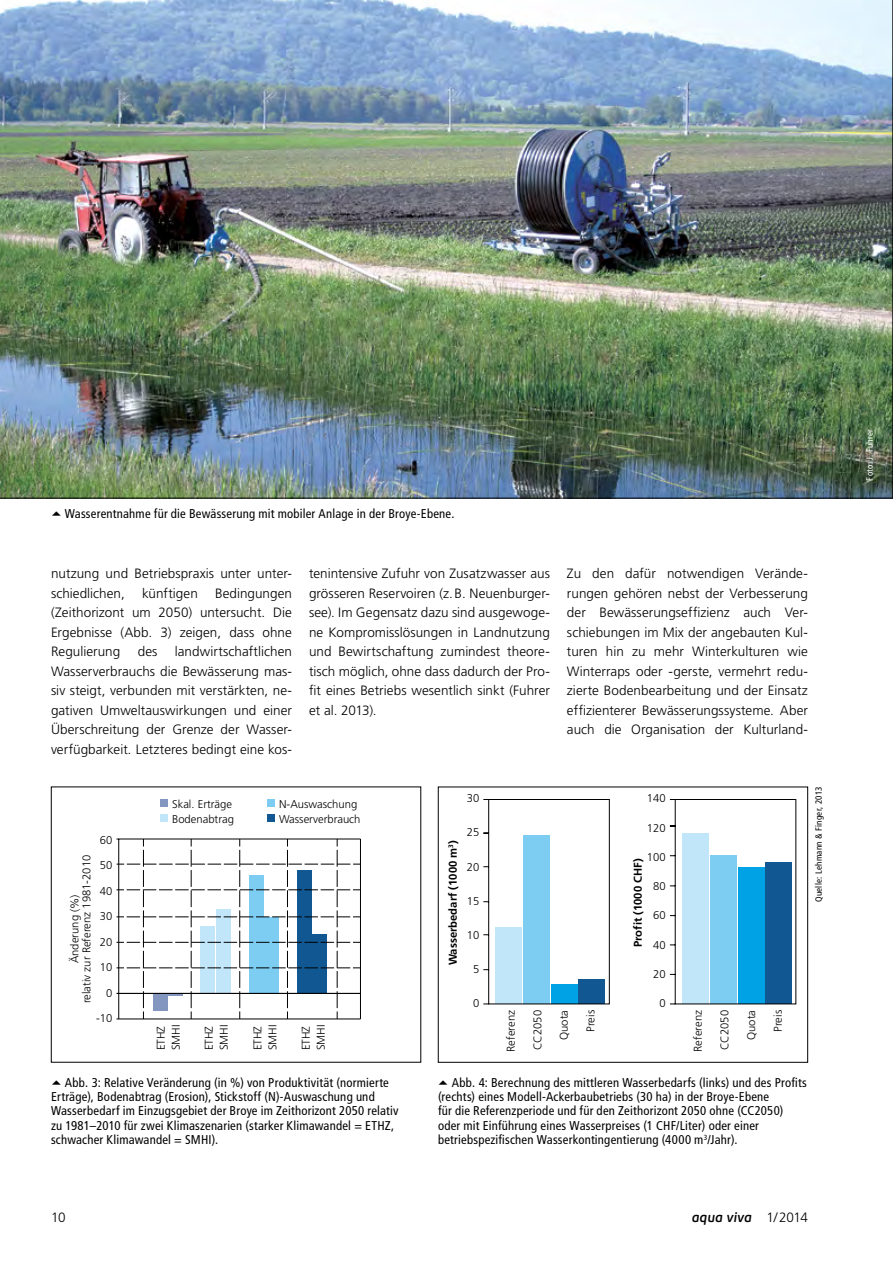
<style>
.page{position:relative;width:893px;height:1263px;background:#fff}
.page>*{position:absolute;margin:0;border:0;box-sizing:border-box;transform-origin:0 0}
.t1{font:300 13.5px/19.5px "Frutiger LT Std";letter-spacing:.005em;color:#000;text-align:justify}
.t2{font:italic 600 13.5px "PF Beau Sans Pro";letter-spacing:.005em;color:#000}
.t3{font:condensed 12.75px/14.2px "Frutiger LT Std";letter-spacing:.015em;color:#000}
.t4{font:300 11.25px/15px "Frutiger LT";color:#000}
.t5{font:700 11.25px "Frutiger LT";color:#000}
.t6{font:condensed 9px "Frutiger LT Std";letter-spacing:.03em;color:#000}
.t7{font:condensed 9px "Frutiger LT Std";letter-spacing:.03em;color:#fff}
.s1{font-style:italic}
.s2{font-family:"Frutiger LT Std";font-weight:300;font-style:normal}
</style>
<div class="page">
<img style="left:0;top:0;width:893px;height:498px">
<hr style="left:116px;top:1019px;width:244px;height:1px;background:#000">
<svg style="left:116px;top:839px;width:245px;height:180px"></svg>
<div style="left:160px;top:799px;width:8px;height:8px;background:#8296c0"></div>
<div style="left:160px;top:814px;width:8px;height:8px;background:#c1e6fa"></div>
<div style="left:267px;top:799px;width:8px;height:8px;background:#7dcdf3"></div>
<div style="left:267px;top:814px;width:8px;height:8px;background:#115892"></div>
<svg style="left:483px;top:799px;width:313px;height:205px"></svg>
<p class="t3" style="left:65px;top:506px;width:391px">Wasserentnahme für die Bewässerung mit mobiler Anlage in der Broye-Ebene.</p>
<p class="t1" style="left:51px;top:564px;width:242px">nutzung und Betriebspraxis unter unter&shy;schiedlichen,</p>
<p class="t1" style="left:142px;top:584px;width:57px">künftigen</p>
<p class="t1" style="left:51px;top:584px;width:242px;text-indent:164px">Bedingungen (Zeithorizont um 2050) untersucht. Die Ergebnisse (Abb. 3) zeigen, dass ohne Regulierung</p>
<p class="t1" style="left:51px;top:642px;width:242px;text-indent:124px">landwirtschaftlichen Wasserverbrauchs die Bewässerung mas&shy;siv steigt, verbunden mit verstärkten, ne&shy;gativen Umweltauswirkungen und einer Überschreitung der Grenze der Wasser&shy;verfügbarkeit<span class="s1">.</span> Letzteres bedingt eine kos-</p>
<p class="t1" style="left:138px;top:642px;width:21px">des</p>
<p class="t1" style="left:309px;top:564px;width:242px">tenintensive Zufuhr von Zusatzwasser aus grösseren Reservoiren (z.B. Neuenburger&shy;see). Im Gegensatz dazu sind ausgewoge&shy;ne Kompromisslösungen in Landnutzung und Bewirtschaftung zumindest theore&shy;tisch möglich, ohne dass dadurch der Pro&shy;fit eines Betriebs wesentlich sinkt (Fuhrer et al. 2013).</p>
<p class="t1" style="left:567px;top:564px;width:242px">Zu den dafür notwendigen Verände&shy;rungen gehören nebst der Verbesserung der Bewässerungseffizienz auch Ver&shy;schiebungen im Mix der angebauten Kul&shy;turen hin zu mehr Winterkulturen wie Winterraps oder -gerste, vermehrt redu&shy;zierte Bodenbearbeitung und der Einsatz effizienterer Bewässerungssysteme. Aber auch die Organisation der Kulturland-</p>
<p class="t4" style="left:100px;top:832px;width:14px">60</p>
<p class="t4" style="left:100px;top:858px;width:14px">50</p>
<p class="t4" style="left:100px;top:883px;width:14px">40</p>
<p class="t4" style="left:100px;top:909px;width:14px">30</p>
<p class="t4" style="left:100px;top:934px;width:14px">20</p>
<p class="t4" style="left:100px;top:960px;width:14px">10</p>
<p class="t4" style="left:106px;top:985px;width:8px">0</p>
<p class="t4" style="left:96px;top:1011px;width:18px">-10</p>
<p class="t4" style="left:69px;top:1003px;width:150px;line-height:12px;text-align:center;rotate:-90deg">Änderung (%)<br>relativ zur Referenz 1981-2010</p>
<p class="t4" style="left:172px;top:796px;width:63px">Skal. Erträge<br>Bodenabtrag</p>
<p class="t4" style="left:279px;top:796px;width:83px">N-Auswaschung<br>Wasserverbrauch</p>
<p class="t4" style="left:153px;top:1050px;width:27px;rotate:-90deg">ETHZ<br>SMHI</p>
<p class="t4" style="left:202px;top:1050px;width:27px;rotate:-90deg">ETHZ<br>SMHI</p>
<p class="t4" style="left:250px;top:1050px;width:27px;rotate:-90deg">ETHZ<br>SMHI</p>
<p class="t4" style="left:299px;top:1050px;width:27px;rotate:-90deg">ETHZ<br>SMHI</p>
<p class="t5" style="left:446px;top:965px;width:127px;rotate:-90deg">Wasserbedarf (1000 m<sup>3</sup>)</p>
<p class="t4" style="left:467px;top:791px;width:14px">30</p>
<p class="t4" style="left:467px;top:825px;width:14px">25</p>
<p class="t4" style="left:467px;top:859px;width:14px">20</p>
<p class="t4" style="left:467px;top:893px;width:14px">15</p>
<p class="t4" style="left:467px;top:927px;width:14px">10</p>
<p class="t4" style="left:473px;top:962px;width:8px">5</p>
<p class="t4" style="left:473px;top:996px;width:8px">0</p>
<p class="t4" style="left:647px;top:791px;width:20px">140</p>
<p class="t4" style="left:647px;top:820px;width:20px">120</p>
<p class="t4" style="left:647px;top:850px;width:20px">100</p>
<p class="t4" style="left:653px;top:879px;width:14px">80</p>
<p class="t4" style="left:653px;top:908px;width:14px">60</p>
<p class="t4" style="left:653px;top:937px;width:14px">40</p>
<p class="t4" style="left:653px;top:967px;width:14px">20</p>
<p class="t4" style="left:659px;top:996px;width:8px">0</p>
<p class="t5" style="left:631px;top:947px;width:90px;rotate:-90deg">Profit (1000 CHF)</p>
<p class="t4" style="left:503px;top:1052px;width:43px;rotate:-90deg">Referenz</p>
<p class="t4" style="left:530px;top:1050px;width:42px;rotate:-90deg">CC2050</p>
<p class="t4" style="left:557px;top:1040px;width:32px;rotate:-90deg">Quota</p>
<p class="t4" style="left:583px;top:1032px;width:23px;rotate:-90deg">Preis</p>
<p class="t4" style="left:691px;top:1052px;width:43px;rotate:-90deg">Referenz</p>
<p class="t4" style="left:717px;top:1050px;width:42px;rotate:-90deg">CC2050</p>
<p class="t4" style="left:744px;top:1040px;width:32px;rotate:-90deg">Quota</p>
<p class="t4" style="left:771px;top:1032px;width:23px;rotate:-90deg">Preis</p>
<p class="t6" style="left:814px;top:902px;width:117px;rotate:-90deg">Quelle: Lehmann &amp; Finger, 2013</p>
<p class="t3" style="left:51px;top:1075px;width:349px;text-indent:14px">Abb. 3: Relative Veränderung (in %) von Produktivität (normierte Erträge), Bodenabtrag (Erosion), Stickstoff (N)-Auswaschung und Wasserbedarf im Einzugsgebiet der Broye im Zeithorizont 2050 relativ zu 1981–2010 für zwei Klimaszenarien (starker Klimawandel = ETHZ, schwacher Klimawandel = SMHI).</p>
<p class="t3" style="left:438px;top:1075px;width:370px;text-indent:14px">Abb. 4: Berechnung des mittleren Wasserbedarfs (links) und des Profits (rechts) eines Modell-Ackerbaubetriebs (30 ha) in der Broye-Ebene<br>für die Referenzperiode und für den Zeithorizont 2050 ohne (CC2050) oder mit Einführung eines Wasserpreises (1 CHF/Liter) oder einer betriebspezifischen Wasserkontingentierung (4000 m<sup>3</sup>/Jahr).</p>
<p class="t1" style="left:51px;top:1208px;width:16px">10</p>
<p class="t2" style="left:692px;top:1209px;width:118px">aqua viva <span class="s2">1/2014</span></p>
<p class="t7" style="left:865px;top:480px;width:53px;rotate:-90deg">Foto: J. Fuhrer</p>
</div>
